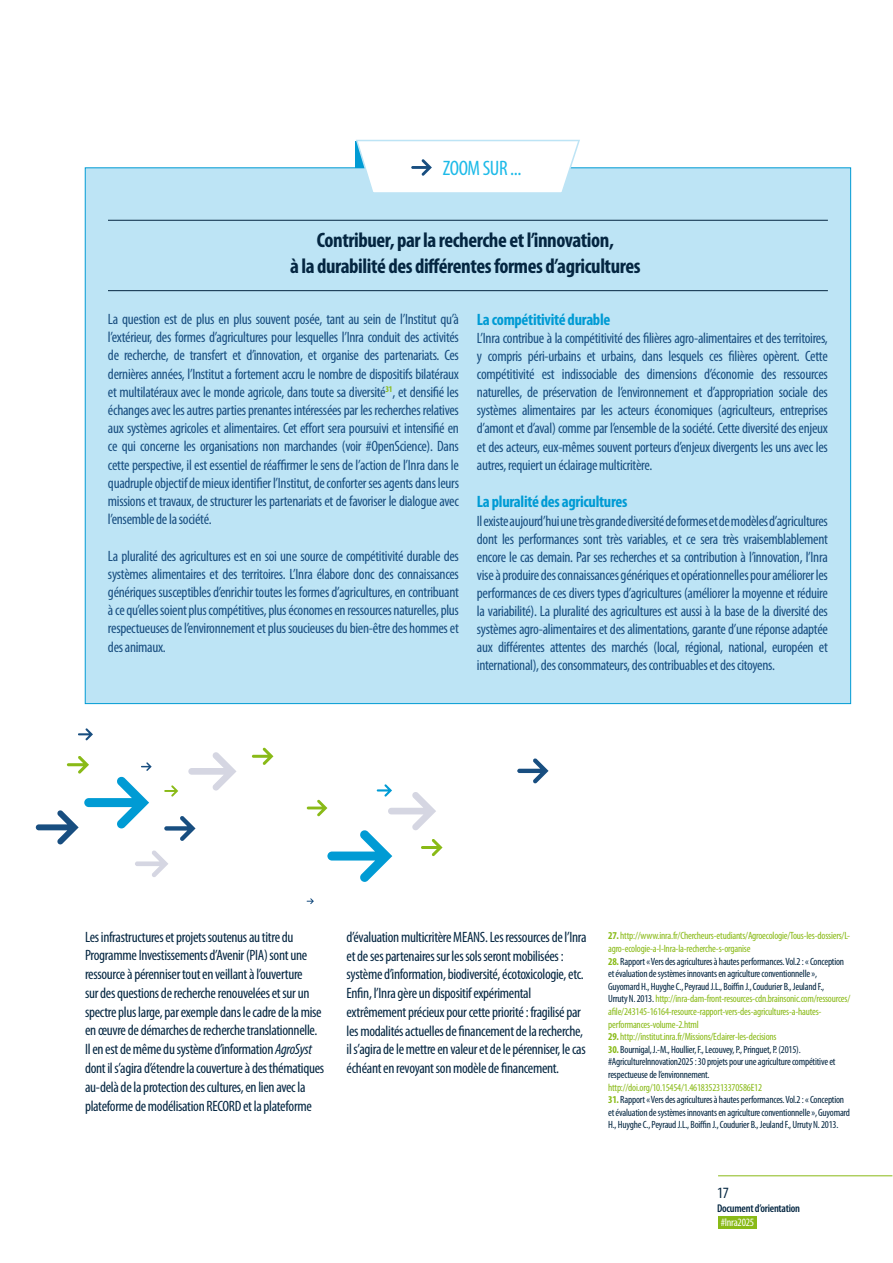
<style>
.page{position:relative;width:893px;height:1263px;background:#fff}
.page>*{position:absolute;margin:0;border:0;box-sizing:border-box;transform-origin:0 0}
.t1{font:700 condensed 21px/25.2px "Myriad Pro";letter-spacing:-.02em;color:#042641;text-align:center}
.t2{font:condensed 21px "Myriad Pro";letter-spacing:-.02em;color:#1dbae8}
.t3{font:700 condensed 16.5px "Myriad Pro";letter-spacing:-.02em;color:#009bd4}
.t4{font:condensed 15.75px "Myriad Pro";color:#042641}
.t5{font:condensed 15px/18.1px "Myriad Pro";letter-spacing:-.02em;color:#184e80;text-align:justify}
.t6{font:condensed 15px/18.8px "Myriad Pro";letter-spacing:-.02em;color:#042641}
.t7{font:600 condensed 11.25px "Myriad Pro";letter-spacing:-.02em;color:#042641}
.t8{font:condensed 11.25px "Myriad Pro";letter-spacing:-.02em;color:#fff}
.t9{font:condensed 10.5px/12.6px "Myriad Pro";letter-spacing:-.02em;color:#042641}
.t10{font:condensed 10.5px/12.6px "Myriad Pro";letter-spacing:-.02em;color:#89ba17}
.s1{font-style:italic}
.s2{font-weight:700}
.s3{font-weight:700;color:#89ba17}
.s4{color:#89ba17}
</style>
<div class="page">
<hr style="left:718px;top:1175px;width:174px;height:1px;background:#89ba17">
<div style="left:718px;top:1216px;width:39px;height:13px;background:#89ba17"></div>
<svg style="left:188px;top:752px;width:49px;height:38px"></svg>
<svg style="left:135px;top:850px;width:33px;height:27px"></svg>
<svg style="left:164px;top:816px;width:32px;height:25px"></svg>
<svg style="left:517px;top:758px;width:32px;height:25px"></svg>
<svg style="left:36px;top:756px;width:116px;height:88px"></svg>
<svg style="left:252px;top:747px;width:21px;height:18px"></svg>
<svg style="left:307px;top:784px;width:136px;height:98px"></svg>
<svg style="left:78px;top:728px;width:15px;height:12px"></svg>
<svg style="left:164px;top:785px;width:14px;height:11px"></svg>
<svg style="left:307px;top:898px;width:7px;height:6px"></svg>
<div style="left:85px;top:168px;width:766px;height:536px;background:#bde4f5;border:1px solid #009bd4"></div>
<hr style="left:108px;top:220px;width:720px;height:1px;background:#042641">
<hr style="left:108px;top:290px;width:720px;height:1px;background:#042641">
<svg style="left:355px;top:139px;width:226px;height:54px"></svg>
<h1 class="t2" style="left:443px;top:156px;width:80px">ZOOM SUR ...</h1>
<h1 class="t1" style="left:290px;top:228px;width:352px">Contribuer, par la recherche et l’innovation,<br>à la durabilité des différentes formes d’agricultures</h1>
<p class="t5" style="left:108px;top:310px;width:352px">La question est de plus en plus souvent posée, tant au sein de l’Institut qu’à l’extérieur, des formes d’agricultures pour lesquelles l’Inra conduit des activités de recherche, de transfert et d’innovation, et organise des partenariats. Ces dernières années, l’Institut a fortement accru le nombre de dispositifs bilatéraux et multilatéraux avec le monde agricole, dans toute sa diversité<sup>31</sup>, et densifié les échanges avec les autres parties prenantes intéressées par les recherches relatives aux systèmes agricoles et alimentaires. Cet effort sera poursuivi et intensifié en ce qui concerne les organisations non marchandes (voir #OpenScience). Dans cette perspective, il est essentiel de réaffirmer le sens de l’action de l’Inra dans le quadruple objectif de mieux identifier l’Institut, de conforter ses agents dans leurs missions et travaux, de structurer les partenariats et de favoriser le dialogue avec l’ensemble de la société.</p>
<p class="t5" style="left:108px;top:547px;width:352px">La pluralité des agricultures est en soi une source de compétitivité durable des systèmes alimentaires et des territoires. L’Inra élabore donc des connaissances génériques susceptibles d’enrichir toutes les formes d’agricultures, en contribuant à ce qu’elles soient plus compétitives, plus économes en ressources naturelles, plus respectueuses de l’environnement et plus soucieuses du bien-être des hommes et des animaux.</p>
<p class="t3" style="left:477px;top:311px;width:135px">La compétitivité durable</p>
<p class="t5" style="left:477px;top:330px;width:352px">L’Inra contribue à la compétitivité des filières agro-alimentaires et des territoires, y compris péri-urbains et urbains, dans lesquels ces filières opèrent. Cette compétitivité est indissociable des dimensions d’économie des ressources naturelles, de préservation de l’environnement et d’appropriation sociale des systèmes alimentaires par les acteurs économiques (agriculteurs, entreprises d’amont et d’aval) comme par l’ensemble de la société. Cette diversité des enjeux et des acteurs, eux-mêmes souvent porteurs d’enjeux divergents les uns avec les autres, requiert un éclairage multicritère.</p>
<p class="t3" style="left:477px;top:493px;width:152px">La pluralité des agricultures</p>
<p class="t5" style="left:477px;top:512px;width:352px">Il existe aujourd’hui une très grande diversité de formes et de modèles d’agricultures dont les performances sont très variables, et ce sera très vraisemblablement encore le cas demain. Par ses recherches et sa contribution à l’innovation, l’Inra vise à produire des connaissances génériques et opérationnelles pour améliorer les performances de ces divers types d’agricultures (améliorer la moyenne et réduire la variabilité). La pluralité des agricultures est aussi à la base de la diversité des systèmes agro-alimentaires et des alimentations, garante d’une réponse adaptée aux différentes attentes des marchés (local, régional, national, européen et international), des consommateurs, des contribuables et des citoyens.</p>
<p class="t6" style="left:85px;top:927px;width:241px">Les infrastructures et projets soutenus au titre du Programme Investissements d’Avenir (PIA) sont une ressource à pérenniser tout en veillant à l’ouverture<br>sur des questions de recherche renouvelées et sur un spectre plus large, par exemple dans le cadre de la mise en œuvre de démarches de recherche translationnelle.<br>Il en est de même du système d’information <span class="s1">AgroSyst </span>dont il s’agira d’étendre la couverture à des thématiques au-delà de la protection des cultures, en lien avec la plateforme de modélisation RECORD et la plateforme</p>
<p class="t6" style="left:347px;top:928px;width:242px">d’évaluation multicritère MEANS. Les ressources de l’Inra et de ses partenaires sur les sols seront mobilisées: système d’information, biodiversité, écotoxicologie, etc.<br>Enfin, l’Inra gère un dispositif expérimental extrêmement précieux pour cette priorité : fragilisé par les modalités actuelles de financement de la recherche, il s’agira de le mettre en valeur et de le pérenniser, le cas échéant en revoyant son modèle de financement.</p>
<p class="t10" style="left:608px;top:930px;width:244px"><span class="s2">27.</span> http://www.inra.fr/Chercheurs-etudiants/Agroecologie/Tous-les-dossiers/L&shy;agro-ecologie-a-l-Inra-la-recherche-s-organise</p>
<p class="t9" style="left:608px;top:955px;width:244px"><span class="s3">28.</span> Rapport « Vers des agricultures à hautes performances. Vol.2 : « Conception et évaluation de systèmes innovants en agriculture conventionnelle », Guyomard H., Huyghe C., Peyraud J.L., Boiffin J., Coudurier B., Jeuland F.,<br>Urruty N. 2013. <span class="s4">http://inra-dam-front-resources-cdn.brainsonic.com/ressources/ afile/243145-16164-resource-rapport-vers-des-agricultures-a-hautes&shy;performances-volume-2.html</span></p>
<p class="t10" style="left:608px;top:1030px;width:170px"><span class="s2">29.</span> http://institut.inra.fr/Missions/Eclairer-les-decisions</p>
<p class="t9" style="left:608px;top:1043px;width:229px"><span class="s3">30.</span> Bournigal, J.-M., Houllier, F., Lecouvey, P., Pringuet, P. (2015). #AgricultureInnovation2025 : 30 projets pour une agriculture compétitive et respectueuse de l’environnement.</p>
<p class="t10" style="left:608px;top:1081px;width:156px">http://doi.org/10.15454/1.4618352313370586E12</p>
<p class="t9" style="left:608px;top:1093px;width:243px"><span class="s3">31.</span> Rapport « Vers des agricultures à hautes performances. Vol.2 : « Conception et évaluation de systèmes innovants en agriculture conventionnelle », Guyomard<br>H., Huyghe C., Peyraud J.L., Boiffin J., Coudurier B., Jeuland F., Urruty N. 2013.</p>
<p class="t4" style="left:717px;top:1184px;width:13px">17</p>
<p class="t7" style="left:717px;top:1202px;width:85px">Document d’orientation</p>
<p class="t8" style="left:721px;top:1216px;width:35px">#Inra2025</p>
</div>
